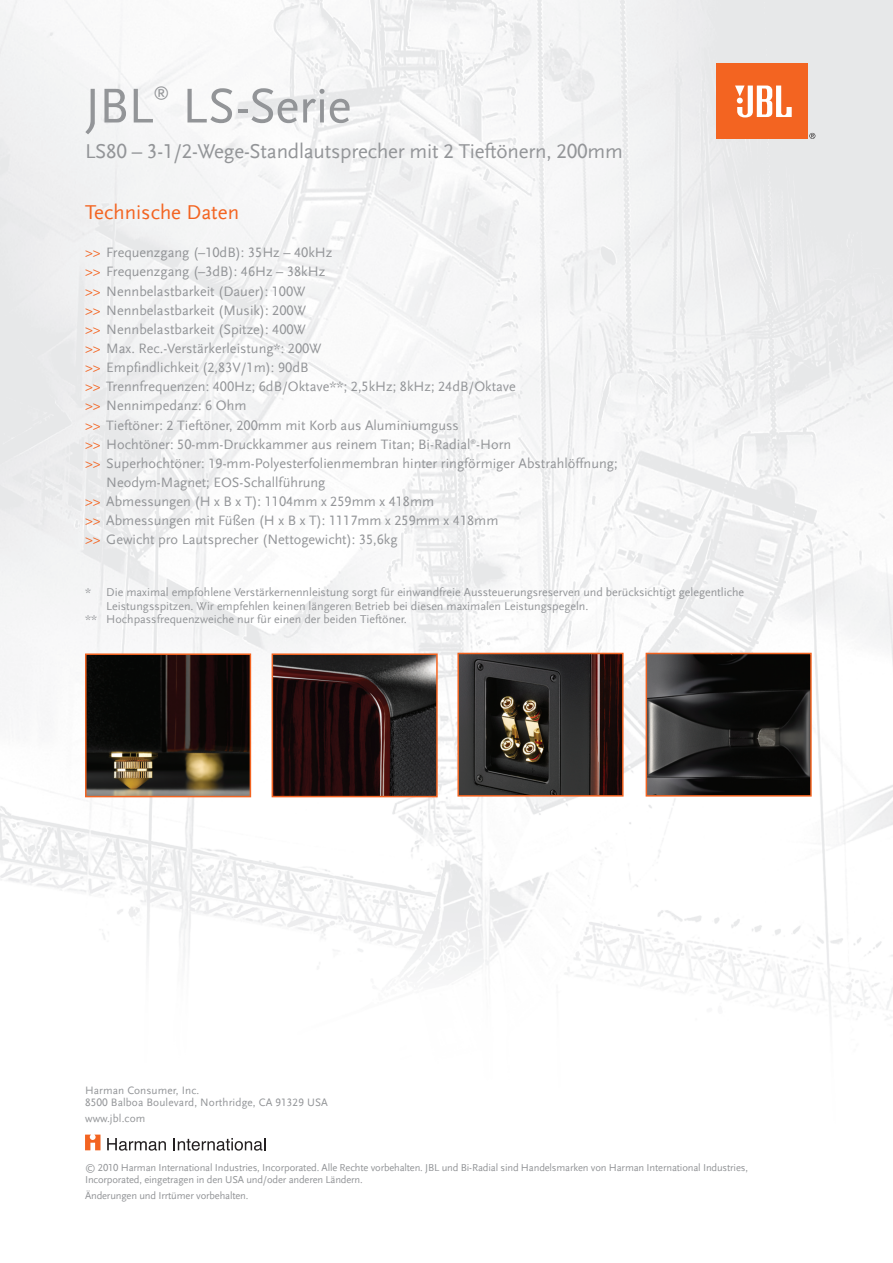
<style>
.page{position:relative;width:893px;height:1263px;background:#fff}
.page>*{position:absolute;margin:0;border:0;box-sizing:border-box;transform-origin:0 0}
.t1{font:51px "Scala Sans LF";letter-spacing:-.015em;color:#939598}
.t2{font:21px "Scala Sans LF";letter-spacing:-.01em;color:#939598}
.t3{font:21px "Scala Sans LF";color:#f36421}
.t4{font:16.2px "Scala Sans LF";color:#939598}
.t5{font:14.25px/19.2px "Scala Sans LF";color:#939598}
.t6{font:12px "Scala Sans LF";color:#939598}
.t7{font:11.25px/12px "Scala Sans LF";letter-spacing:.01em;color:#939598}
.t8{font:10.5px/12px "Scala Sans LF";letter-spacing:-.015em;color:#939598}
.t9{font:5.7px "Scala Sans LF";color:#939598}
.s1{color:#f36421}
</style>
<div class="page">
<img style="left:0;top:0;width:893px;height:1151px">
<img style="left:649px;top:656px;width:160px;height:137px">
<div style="left:646px;top:653px;width:166px;height:143px;border:2px solid #f36421"></div>
<img style="left:275px;top:656px;width:160px;height:138px">
<div style="left:272px;top:653px;width:166px;height:144px;border:2px solid #f36421"></div>
<img style="left:460px;top:656px;width:161px;height:137px">
<div style="left:457px;top:653px;width:167px;height:143px;border:2px solid #f36421"></div>
<img style="left:88px;top:656px;width:160px;height:138px">
<div style="left:85px;top:653px;width:166px;height:144px;border:2px solid #f36421"></div>
<svg style="left:85px;top:1134px;width:15px;height:16px"></svg>
<svg style="left:107px;top:1138px;width:59px;height:13px"></svg>
<svg style="left:174px;top:1138px;width:92px;height:13px"></svg>
<div style="left:716px;top:64px;width:92px;height:75px;background:#f36421"></div>
<svg style="left:735px;top:86px;width:57px;height:31px"></svg>
<svg style="left:809px;top:133px;width:6px;height:6px"></svg>
<h1 class="t1" style="left:85px;top:78px;width:70px">JBL</h1>
<p class="t4" style="left:153px;top:83px;width:17px">®</p>
<h1 class="t1" style="left:182px;top:78px;width:171px">LS-Serie</h1>
<h2 class="t2" style="left:85px;top:140px;width:539px">LS80 – 3-1/2-Wege-Standlautsprecher mit 2 Tieftönern, 200mm</h2>
<h2 class="t3" style="left:85px;top:201px;width:156px">Technische Daten</h2>
<p class="t5" style="left:85px;top:243px;width:432px"><span class="s1">&gt;&gt;</span> Frequenzgang (–10dB): 35Hz – 40kHz<br><span class="s1">&gt;&gt;</span> Frequenzgang (–3dB): 46Hz – 38kHz<br><span class="s1">&gt;&gt;</span> Nennbelastbarkeit (Dauer): 100W<br><span class="s1">&gt;&gt;</span> Nennbelastbarkeit (Musik): 200W<br><span class="s1">&gt;&gt;</span> Nennbelastbarkeit (Spitze): 400W<br><span class="s1">&gt;&gt;</span> Max. Rec.-Verstärkerleistung*: 200W<br><span class="s1">&gt;&gt;</span> Empfindlichkeit (2,83V/1m): 90dB<br><span class="s1">&gt;&gt;</span> Trennfrequenzen: 400Hz; 6dB/Oktave**; 2,5kHz; 8kHz; 24dB/Oktave <span class="s1">&gt;&gt;</span> Nennimpedanz: 6 Ohm<br><span class="s1">&gt;&gt;</span> Tieftöner: 2 Tieftöner, 200mm mit Korb aus Aluminiumguss<br><span class="s1">&gt;&gt;</span> Hochtöner: 50-mm-Druckkammer aus reinem Titan; Bi-Radial -Horn</p>
<p class="t9" style="left:471px;top:438px;width:7px">®</p>
<p class="t5" style="left:85px;top:454px;width:534px"><span class="s1">&gt;&gt;</span> Superhochtöner: 19-mm-Polyesterfolienmembran hinter ringförmiger Abstrahlöffnung;</p>
<p class="t5" style="left:106px;top:473px;width:221px">Neodym-Magnet; EOS-Schallführung</p>
<p class="t5" style="left:85px;top:492px;width:351px"><span class="s1">&gt;&gt;</span> Abmessungen (H x B x T): 1104mm x 259mm x 418mm</p>
<p class="t5" style="left:85px;top:511px;width:415px"><span class="s1">&gt;&gt;</span> Abmessungen mit Füßen (H x B x T): 1117mm x 259mm x 418mm</p>
<p class="t5" style="left:85px;top:530px;width:314px"><span class="s1">&gt;&gt;</span> Gewicht pro Lautsprecher (Nettogewicht): 35,6kg</p>
<p class="t6" style="left:85px;top:586px;width:661px">* Die maximal empfohlene Verstärkernennleistung sorgt für einwandfreie Aussteuerungsreserven und berücksichtigt gelegentliche</p>
<p class="t6" style="left:106px;top:599px;width:484px">Leistungsspitzen. Wir empfehlen keinen längeren Betrieb bei diesen maximalen Leistungspegeln.</p>
<p class="t6" style="left:85px;top:613px;width:323px">** Hochpassfrequenzweiche nur für einen der beiden Tieftöner.</p>
<p class="t7" style="left:85px;top:1084px;width:244px">Harman Consumer, Inc.<br>8500 Balboa Boulevard, Northridge, CA 91329 USA</p>
<p class="t7" style="left:85px;top:1113px;width:62px">www.jbl.com</p>
<p class="t8" style="left:85px;top:1162px;width:664px">© 2010 Harman International Industries, Incorporated. Alle Rechte vorbehalten. JBL und Bi-Radial sind Handelsmarken von Harman International Industries,<br>Incorporated, eingetragen in den USA und/oder anderen Ländern.</p>
<p class="t8" style="left:85px;top:1190px;width:165px">Änderungen und Irrtümer vorbehalten.</p>
</div>
